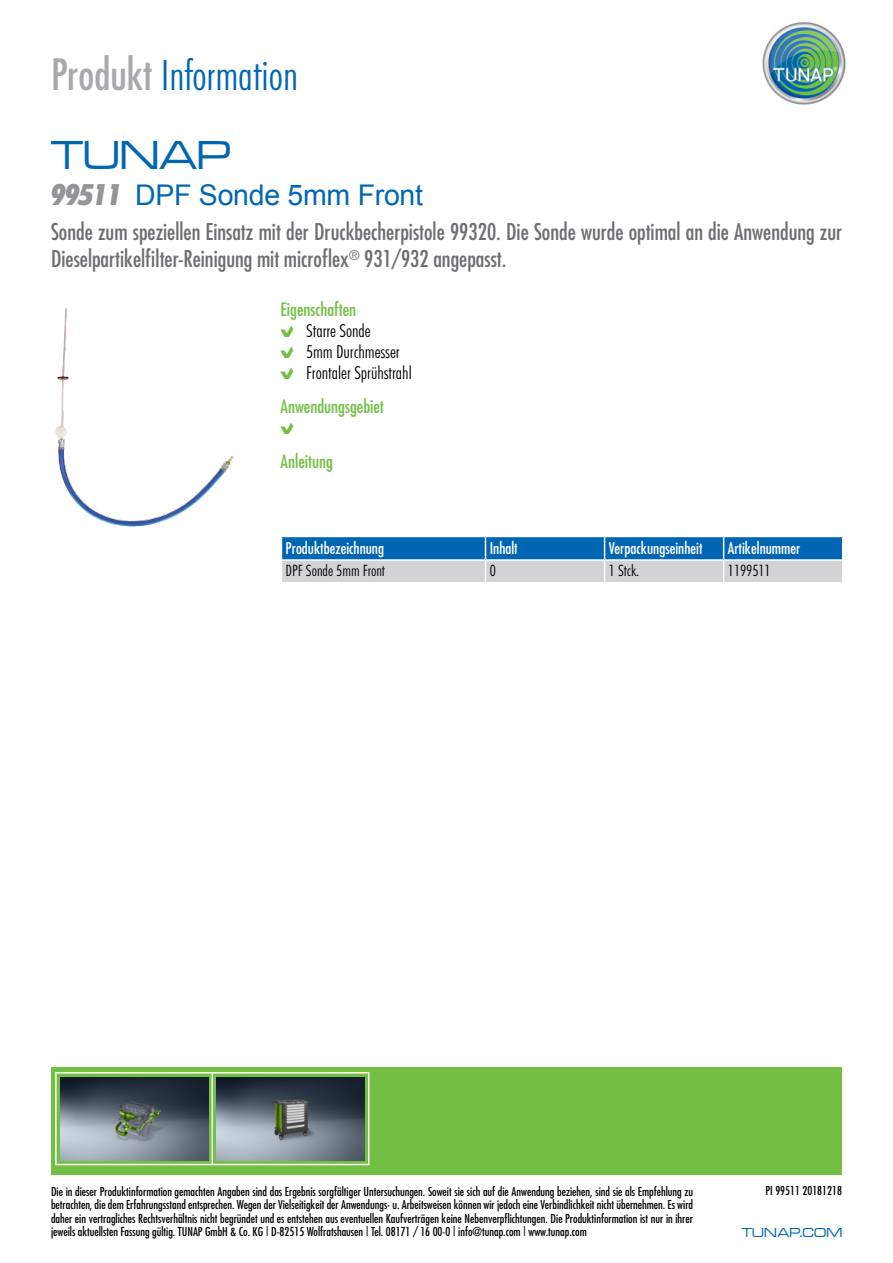
<style>
.page{position:relative;width:893px;height:1263px;background:#fff}
.page>*{position:absolute;margin:0;border:0;box-sizing:border-box;transform-origin:0 0}
.t1{font:300 condensed 42px "Futura BT";color:#0066b3}
.t2{font:42px "Microgramma D Medi Exte";color:#0066b3}
.t3{font:28.5px "Arial";letter-spacing:-.01em;color:#0066b3}
.t4{font:condensed 22.5px/27px "Futura";color:#6d6e71}
.t5{font:300 condensed 18px/21px "Futura BT";color:#000}
.t6{font:condensed 18px "Futura";color:#72bf44}
.t7{font:18px "Wuerth Num";color:#72bf44}
.t8{font:condensed 15.75px "Futura";color:#fff}
.t9{font:300 condensed 15.75px "Futura BT";color:#000}
.t10{font:13.5px "Microgramma D Medi Exte";letter-spacing:.02em;color:#0066b3}
.t11{font:condensed 12px/13.5px "Futura";color:#000;text-align:justify}
.s1{font-family:"Futura";font-weight:400;color:#a7a9ac}
.s2{font-family:"Futura BT";font-weight:900;font-style:italic;font-stretch:condensed;font-size:29.25px;color:#939598}
.s3{font-family:"Wuerth Num";font-weight:400;font-stretch:normal;color:#72bf44}
</style>
<div class="page">
<img style="left:762px;top:21px;width:84px;height:84px">
<div style="left:51px;top:1068px;width:790px;height:107px;background:#72bf44"></div>
<hr style="left:55px;top:1072px;width:157px;height:1px;background:#fff">
<hr style="left:55px;top:1073px;width:2px;height:91px;background:#fff">
<hr style="left:55px;top:1164px;width:157px;height:1px;background:#fff">
<hr style="left:212px;top:1072px;width:157px;height:1px;background:#fff">
<hr style="left:212px;top:1073px;width:1px;height:91px;background:#fff">
<hr style="left:368px;top:1073px;width:1px;height:91px;background:#fff">
<hr style="left:212px;top:1164px;width:157px;height:1px;background:#fff">
<img style="left:60px;top:1077px;width:148px;height:83px">
<img style="left:217px;top:1077px;width:147px;height:83px">
<img style="left:55px;top:308px;width:34px;height:206px">
<svg style="left:281px;top:536px;width:562px;height:46px;background:#71a2c7"></svg>
<h1 class="t1" style="left:51px;top:49px;width:248px"><span class="s1">Produkt</span> Information</h1>
<h1 class="t2" style="left:51px;top:129px;width:181px">TUNAP</h1>
<h2 class="t3" style="left:51px;top:175px;width:373px"><span class="s2">99511</span> DPF Sonde 5mm Front</h2>
<h3 class="t4" style="left:51px;top:218px;width:793px">Sonde zum speziellen Einsatz mit der Druckbecherpistole 99320. Die Sonde wurde optimal an die Anwendung zur<br>Dieselpartikelfilter-Reinigung mit microflex<sup>®</sup> 931/932 angepasst.</h3>
<h3 class="t6" style="left:281px;top:298px;width:77px">Eigenschaften</h3>
<h3 class="t5" style="left:281px;top:320px;width:133px"><span class="s3">B</span> Starre Sonde<br><span class="s3">B</span> 5mm Durchmesser<br><span class="s3">B</span> Frontaler Sprühstrahl</h3>
<h3 class="t6" style="left:281px;top:395px;width:105px">Anwendungsgebiet</h3>
<h3 class="t7" style="left:281px;top:417px;width:14px">B</h3>
<h3 class="t6" style="left:281px;top:450px;width:54px">Anleitung</h3>
<h3 class="t8" style="left:286px;top:538px;width:100px">Produktbezeichnung</h3>
<h3 class="t8" style="left:490px;top:538px;width:30px">Inhalt</h3>
<h3 class="t8" style="left:609px;top:538px;width:95px">Verpackungseinheit</h3>
<h3 class="t8" style="left:728px;top:538px;width:74px">Artikelnummer</h3>
<h3 class="t9" style="left:286px;top:561px;width:101px">DPF Sonde 5mm Front</h3>
<h3 class="t9" style="left:490px;top:561px;width:8px">0</h3>
<h3 class="t9" style="left:609px;top:561px;width:32px">1 Stck.</h3>
<h3 class="t9" style="left:728px;top:561px;width:44px">1199511</h3>
<p class="t11" style="left:51px;top:1184px;width:644px">Die in dieser Produktinformation gemachten Angaben sind das Ergebnis sorgfältiger Untersuchungen. Soweit sie sich auf die Anwendung beziehen, sind sie als Empfehlung zu betrachten, die dem Erfahrungsstand entsprechen. Wegen der Vielseitigkeit der Anwendungs- u. Arbeitsweisen können wir jedoch eine Verbindlichkeit nicht übernehmen. Es wird daher ein vertragliches Rechtsverhältnis nicht begründet und es entstehen aus eventuellen Kaufverträgen keine Nebenverpflichtungen. Die Produktinformation ist nur in ihrer jeweils aktuellsten Fassung gültig. TUNAP GmbH &amp; Co. KG | D-82515 Wolfratshausen | Tel. 08171 / 16 00-0 | info@tunap.com | www.tunap.com</p>
<p class="t11" style="left:766px;top:1183px;width:78px">PI 99511 20181218</p>
<p class="t10" style="left:742px;top:1223px;width:102px">TUNAP.COM</p>
</div>
